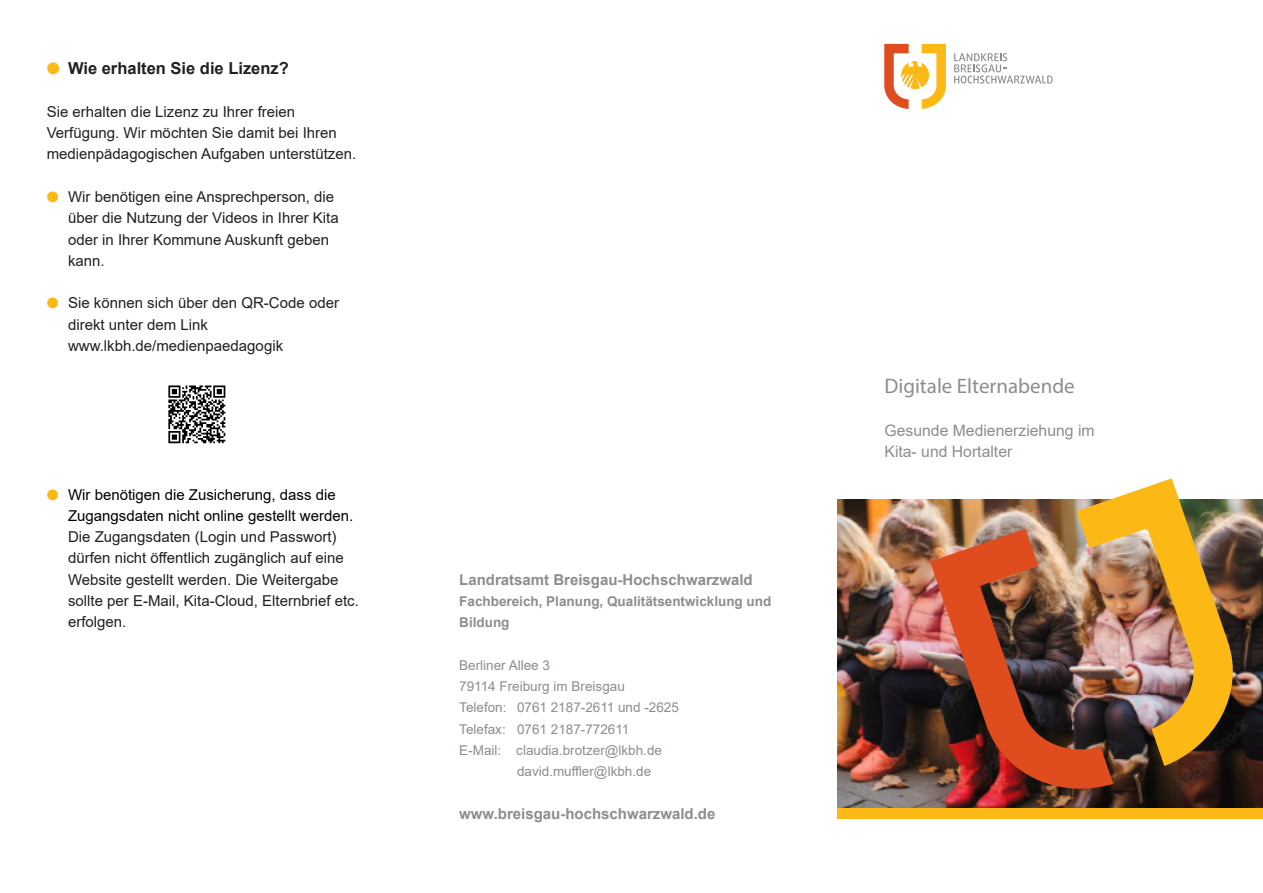
<style>
.page{position:relative;width:1263px;height:893px;background:#fff}
.page>*{position:absolute;margin:0;border:0;box-sizing:border-box;transform-origin:0 0}
.Headline_Titel{font:21px "Myriad Pro";color:#8b8d90}
.t1{font:700 16.5px "Arial";color:#231f20}
.Subline_Titel{font:15.75px "Arial";color:#8b8d90}
.Fließtext{font:15px/21.3px "Arial";color:#231f20}
.Adresse_Rückseite{font:700 15px "Arial";color:#8b8d90}
.Adresse_Rückseite-2{font:13.5px "Arial";color:#8b8d90}
.Adresse_Rückseite-3{font:700 13.5px/21.3px "Arial";color:#8b8d90}
.s1{color:#fcb814}
.s2{color:#000}
</style>
<div class="page">
<img style="left:838px;top:500px;width:425px;height:308px">
<img style="left:168px;top:385px;width:58px;height:59px">
<img style="left:930px;top:529px;width:183px;height:260px">
<img style="left:1076px;top:478px;width:157px;height:288px">
<div style="left:838px;top:808px;width:425px;height:11px;background:#fcb814"></div>
<svg style="left:954px;top:53px;width:98px;height:31px"></svg>
<svg style="left:884px;top:44px;width:62px;height:65px"></svg>
<p class="t1" style="left:47px;top:57px;width:244px"><span class="s1">●</span> Wie erhalten Sie die Lizenz?</p>
<p class="Fließtext" style="left:47px;top:101px;width:250px">Sie erhalten die Lizenz zu Ihrer freien</p>
<p class="Fließtext" style="left:47px;top:122px;width:292px">Verfügung. Wir möchten Sie damit bei Ihren</p>
<p class="Fließtext" style="left:47px;top:143px;width:311px">medienpädagogischen Aufgaben unterstützen.</p>
<p class="Fließtext" style="left:68px;top:186px;width:272px;text-indent:-21px"><span class="s1">●</span> Wir benötigen eine Ansprechperson, die über die Nutzung der Videos in Ihrer Kita oder in Ihrer Kommune Auskunft geben kann.</p>
<p class="Fließtext" style="left:68px;top:292px;width:272px;text-indent:-21px"><span class="s1">●</span> Sie können sich über den QR-Code oder direkt unter dem Link www.lkbh.de/medienpaedagogik</p>
<p class="Fließtext" style="left:68px;top:484px;width:292px;text-indent:-21px"><span class="s1">●</span> <span class="s2">Wir benötigen die Zusicherung, dass die Zugangsdaten nicht online gestellt werden.<br></span>Die Zugangsdaten (Login und Passwort) dürfen nicht öffentlich zugänglich auf eine Website gestellt werden. Die Weitergabe sollte per E-Mail, Kita-Cloud, Elternbrief etc. erfolgen.</p>
<p class="Adresse_Rückseite" style="left:459px;top:569px;width:295px">Landratsamt Breisgau-Hochschwarzwald</p>
<p class="Adresse_Rückseite-3" style="left:459px;top:591px;width:314px">Fachbereich, Planung, Qualitätsentwicklung und<br>Bildung</p>
<p class="Adresse_Rückseite-2" style="left:459px;top:656px;width:92px">Berliner Allee 3</p>
<p class="Adresse_Rückseite-2" style="left:459px;top:677px;width:167px">79114 Freiburg im Breisgau</p>
<p class="Adresse_Rückseite-2" style="left:459px;top:698px;width:221px">Telefon: 0761 2187-2611 und -2625</p>
<p class="Adresse_Rückseite-2" style="left:459px;top:719px;width:172px">Telefax: 0761 2187-772611</p>
<p class="Adresse_Rückseite-2" style="left:459px;top:741px;width:204px">E-Mail: claudia.brotzer@lkbh.de</p>
<p class="Adresse_Rückseite-2" style="left:517px;top:762px;width:136px">david.muffler@lkbh.de</p>
<p class="Adresse_Rückseite" style="left:459px;top:803px;width:258px">www.breisgau-hochschwarzwald.de</p>
<p class="Headline_Titel" style="left:884px;top:373px;width:192px">Digitale Elternabende</p>
<p class="Subline_Titel" style="left:884px;top:419px;width:212px">Gesunde Medienerziehung im</p>
<p class="Subline_Titel" style="left:884px;top:441px;width:129px">Kita- und Hortalter</p>
</div>
